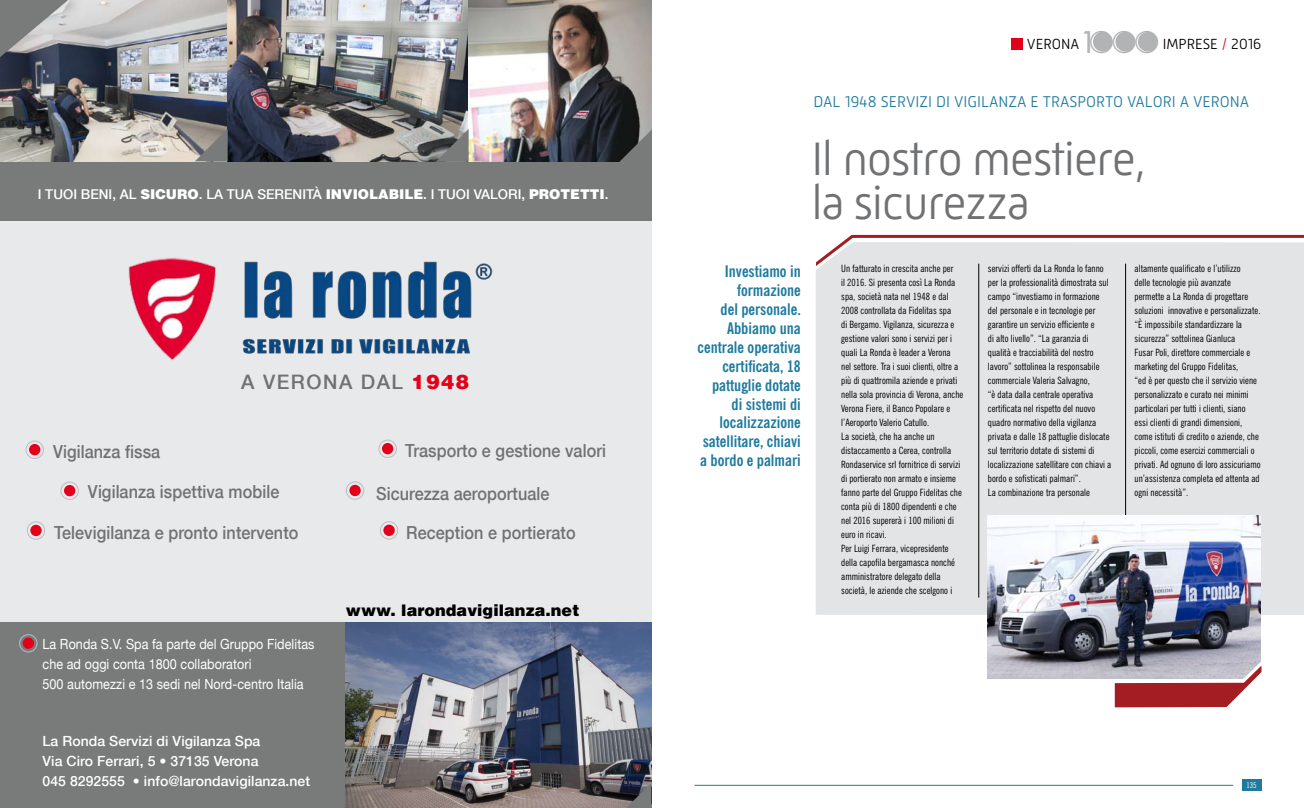
<style>
.page{position:relative;width:1304px;height:808px;background:#fff}
.page>*{position:absolute;margin:0;border:0;box-sizing:border-box;transform-origin:0 0}
.t1{font:300 48px/44px "Mic 32 New";letter-spacing:-.03em;color:#707173}
.t2{font:500 20px "Helvetica Neue";letter-spacing:.075em;color:#707173}
.t3{font:500 18px "Helvetica Neue";letter-spacing:.005em;color:#707173;scale:.9 1}
.t4{font:700 condensed 16px/19px "News Gothic BT";color:#1f7b9e;text-align:right}
.t5{font:300 16px "Mic 32 New";color:#1f7b9e}
.t6{font:900 16px "Helvetica";letter-spacing:.005em;color:#000}
.t7{font:300 15px "Mic 32 New";color:#000}
.t8{font:14px/20px "Helvetica Neue";letter-spacing:.005em;color:#fff;scale:.9 1}
.t9{font:500 14px/20px "Helvetica Neue";letter-spacing:.005em;color:#fff}
.t10{font:500 13.5px "Helvetica Neue";color:#fff}
.t11{font:condensed 10px/14px "News Gothic BT";letter-spacing:.005em;color:#000}
.t12{font:condensed 8px "News Gothic BT";color:#fff}
.s1{font-family:"Helvetica";font-weight:900}
.s2{font-family:"Helvetica";font-weight:900;color:#e2001a}
.s3{font-family:"Futura";font-weight:400;font-size:29px;color:#b1b3b4}
.s4{font-family:"Futura";font-size:29px;color:#b1b3b4}
.s5{color:#e2001a}
</style>
<div class="page">
<div style="left:1242px;top:780px;width:19px;height:11px;background:#1f7b9e"></div>
<hr style="left:694px;top:785px;width:539px;height:1px;background:#1f7b9e">
<div style="left:816px;top:242px;width:488px;height:373px;background:#e3e4e5"></div>
<hr style="left:1125px;top:264px;width:1px;height:333px;background:#000">
<hr style="left:979px;top:264px;width:1px;height:333px;background:#000">
<hr style="left:852px;top:235px;width:452px;height:3px;background:#a41d23">
<svg style="left:816px;top:234px;width:41px;height:36px"></svg>
<div style="left:1012px;top:38px;width:11px;height:12px;background:#e2001a"></div>
<div style="left:1093px;top:32px;width:19px;height:20px;background:#b1b3b4;border-radius:50%"></div>
<div style="left:1115px;top:32px;width:20px;height:20px;background:#b1b3b4;border-radius:50%"></div>
<div style="left:1138px;top:32px;width:20px;height:20px;background:#b1b3b4;border-radius:50%"></div>
<div style="left:0;top:212px;width:652px;height:416px;background:#e8e9ea"></div>
<div style="left:0;top:623px;width:652px;height:185px;background:#797a7a"></div>
<div style="left:0;top:0;width:652px;height:220px;background:#797a7a"></div>
<img style="left:346px;top:623px;width:306px;height:185px">
<img style="left:0;top:0;width:652px;height:161px">
<svg style="left:0;top:0;width:68px;height:57px"></svg>
<svg style="left:195px;top:129px;width:33px;height:32px"></svg>
<svg style="left:436px;top:129px;width:33px;height:33px"></svg>
<svg style="left:619px;top:129px;width:33px;height:33px"></svg>
<img style="left:128px;top:258px;width:365px;height:102px">
<div style="left:29px;top:444px;width:11px;height:11px;background:#e2001a;border-radius:50%"></div>
<div style="left:26px;top:441px;width:18px;height:18px;border:1px solid #bcbdbf;border-radius:50%"></div>
<div style="left:64px;top:485px;width:11px;height:11px;background:#e2001a;border-radius:50%"></div>
<div style="left:60px;top:482px;width:19px;height:18px;border:1px solid #bcbdbf;border-radius:50%"></div>
<div style="left:30px;top:525px;width:12px;height:11px;background:#e2001a;border-radius:50%"></div>
<div style="left:27px;top:521px;width:18px;height:19px;border:1px solid #bcbdbf;border-radius:50%"></div>
<div style="left:382px;top:443px;width:11px;height:11px;background:#e2001a;border-radius:50%"></div>
<div style="left:378px;top:440px;width:19px;height:18px;border:1px solid #bcbdbf;border-radius:50%"></div>
<div style="left:349px;top:485px;width:12px;height:11px;background:#e2001a;border-radius:50%"></div>
<div style="left:346px;top:481px;width:18px;height:19px;border:1px solid #bcbdbf;border-radius:50%"></div>
<div style="left:383px;top:525px;width:12px;height:11px;background:#e2001a;border-radius:50%"></div>
<div style="left:380px;top:521px;width:18px;height:19px;border:1px solid #bcbdbf;border-radius:50%"></div>
<div style="left:23px;top:637px;width:11px;height:12px;background:#e2001a;border-radius:50%"></div>
<div style="left:19px;top:634px;width:19px;height:18px;border:1px solid #bcbdbf;border-radius:50%"></div>
<svg style="left:626px;top:783px;width:25px;height:25px"></svg>
<img style="left:988px;top:515px;width:273px;height:164px">
<svg style="left:1115px;top:661px;width:146px;height:46px"></svg>
<h3 class="t10" style="left:38px;top:183px;width:572px">I TUOI BENI, AL <span class="s1">SICURO</span>. LA TUA SERENITà <span class="s1">INVIOLABILE</span>. I TUOI VALORI, <span class="s1">PROTETTI</span>.</h3>
<h3 class="t3" style="left:53px;top:437px;width:121px">Vigilanza fissa</h3>
<h2 class="t2" style="left:241px;top:366px;width:229px">A VERONA DAL <span class="s2">1948</span></h2>
<h3 class="t3" style="left:405px;top:437px;width:225px">Trasporto e gestione valori</h3>
<h3 class="t3" style="left:88px;top:478px;width:214px">Vigilanza ispettiva mobile</h3>
<h3 class="t3" style="left:54px;top:518px;width:273px">Televigilanza e pronto intervento</h3>
<h3 class="t8" style="left:43px;top:633px;width:304px">La Ronda S.V. Spa fa parte del Gruppo Fidelitas che ad oggi conta 1800 collaboratori<br>500 automezzi e 13 sedi nel Nord-centro Italia</h3>
<h3 class="t9" style="left:43px;top:731px;width:269px">La Ronda Servizi di Vigilanza Spa<br>Via Ciro Ferrari, 5 • 37135 Verona<br>045 8292555 • info@larondavigilanza.net</h3>
<h3 class="t3" style="left:376px;top:479px;width:194px">Sicurezza aeroportuale</h3>
<h3 class="t3" style="left:406px;top:518px;width:190px">Reception e portierato</h3>
<h3 class="t6" style="left:346px;top:600px;width:235px">www. larondavigilanza.net</h3>
<h3 class="t7" style="left:1027px;top:35px;width:236px">VERONA<span class="s3">1</span><span class="s4">OOO</span> IMPRESE <span class="s5">/</span> 2016</h3>
<h3 class="t5" style="left:814px;top:92px;width:76px">DAL 1948 SERVI</h3>
<h3 class="t5" style="left:919px;top:92px;width:142px">ZI DI VIGILANZA E TRASPOR</h3>
<h3 class="t5" style="left:1105px;top:92px;width:56px">TO VALORI</h3>
<h3 class="t5" style="left:1180px;top:92px;width:33px">A VERONA</h3>
<h1 class="t1" style="left:811px;top:137px;width:337px">IL NOSTRO MESTIERE,<br>LA SICUREZZA</h1>
<h3 class="t4" style="left:698px;top:261px;width:105px">Investiamo in formazione<br>del personale.<br>Abbiamo una centrale operativa certificata, 18 pattuglie dotate di sistemi di localizzazione satellitare, chiavi a bordo e palmari</h3>
<p class="t11" style="left:988px;top:261px;width:125px">servizi offerti da La Ronda lo fanno per la professionalità dimostrata sul campo “investiamo in formazione del personale e in tecnologie per garantire un servizio efficiente e<br>di alto livello”. “La garanzia di qualità e tracciabilità del nostro lavoro” sottolinea la responsabile commerciale Valeria Salvagno,<br>“è data dalla centrale operativa certificata nel rispetto del nuovo quadro normativo della vigilanza privata e dalle 18 pattuglie dislocate sul territorio dotate di sistemi di localizzazione satellitare con chiavi a bordo e sofisticati palmari”.<br>La combinazione tra personale</p>
<p class="t11" style="left:1135px;top:261px;width:127px">altamente qualificato e l’utilizzo<br>delle tecnologie più avanzate permette a La Ronda di progettare soluzioni innovative e personalizzate. “È impossibile standardizzare la sicurezza” sottolinea Gianluca<br>Fusar Poli, direttore commerciale e marketing del Gruppo Fidelitas,<br>“ed è per questo che il servizio viene personalizzato e curato nei minimi particolari per tutti i clienti, siano essi clienti di grandi dimensioni, come istituti di credito o aziende, che piccoli, come esercizi commerciali o privati. Ad ognuno di loro assicuriamo un’assistenza completa ed attenta ad ogni necessità”.</p>
<p class="t11" style="left:841px;top:261px;width:124px">Un fatturato in crescita anche per<br>il 2016. Si presenta così La Ronda spa, società nata nel 1948 e dal 2008 controllata da Fidelitas spa<br>di Bergamo. Vigilanza, sicurezza e gestione valori sono i servizi per i quali La Ronda è leader a Verona<br>nel settore. Tra i suoi clienti, oltre a più di quattromila aziende e privati nella sola provincia di Verona, anche Verona Fiere, il Banco Popolare e l’Aeroporto Valerio Catullo.<br>La società, che ha anche un distaccamento a Cerea, controlla Rondaservice srl fornitrice di servizi di portierato non armato e insieme fanno parte del Gruppo Fidelitas che conta più di 1800 dipendenti e che nel 2016 supererà i 100 milioni di euro in ricavi.<br>Per Luigi Ferrara, vicepresidente della capofila bergamasca nonché amministratore delegato della società, le aziende che scelgono i</p>
<p class="t12" style="left:1246px;top:780px;width:12px">135</p>
</div>
